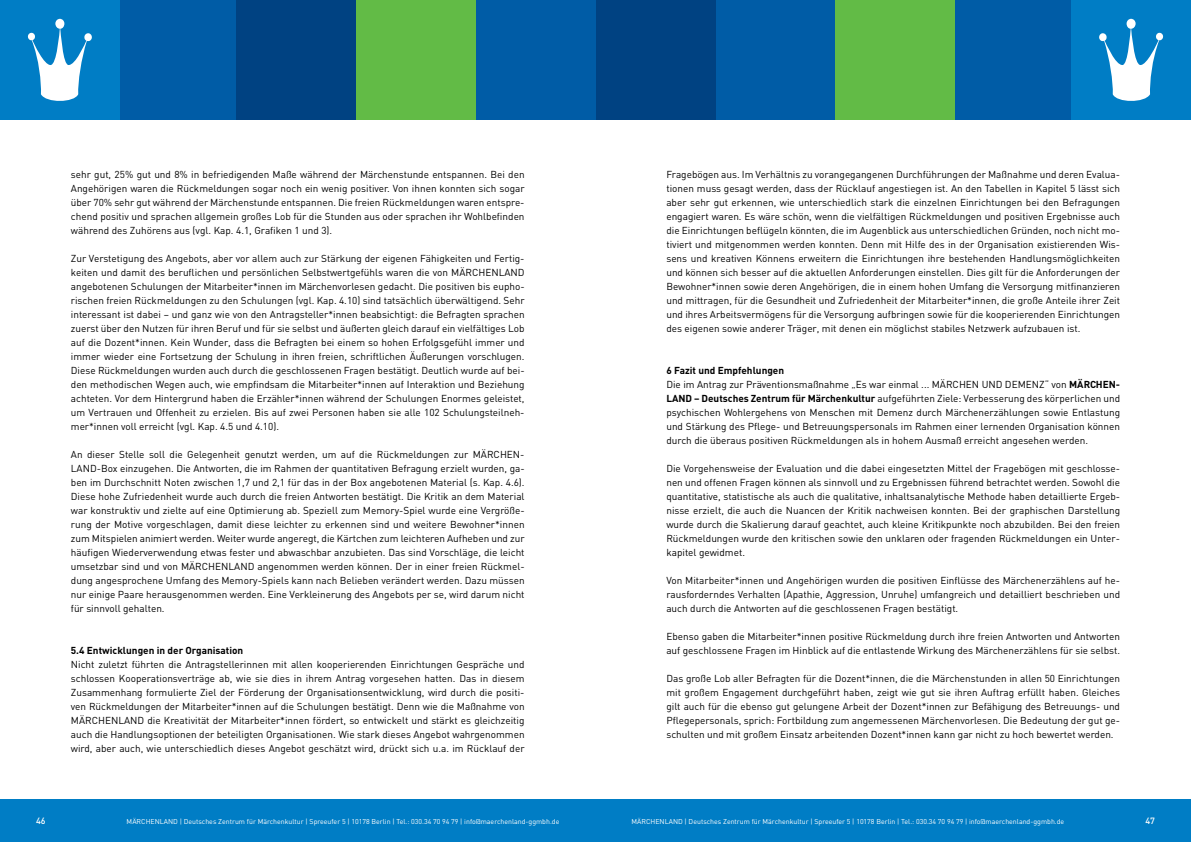
<style>
.page{position:relative;width:1191px;height:842px;background:#fff}
.page>*{position:absolute;margin:0;border:0;box-sizing:border-box;transform-origin:0 0}
.t1{font:10px/14px "DIN";color:#000;text-align:justify}
.t2{font:700 10px "DIN";color:#000}
.t3{font:500 9px "DIN";color:#fff}
.t4{font:7px "DIN";color:#fff}
.s1{font-weight:700}
</style>
<div class="page">
<div style="left:0;top:799px;width:595px;height:43px;background:#007dc5"></div>
<div style="left:595px;top:799px;width:596px;height:43px;background:#007dc5"></div>
<div style="left:715px;top:0;width:120px;height:120px;background:#005ca6"></div>
<div style="left:587px;top:0;width:128px;height:120px;background:#004282"></div>
<div style="left:835px;top:0;width:119px;height:120px;background:#62bb46"></div>
<div style="left:954px;top:0;width:117px;height:120px;background:#005ca6"></div>
<div style="left:1071px;top:0;width:120px;height:120px;background:#007dc5"></div>
<svg style="left:1099px;top:19px;width:64px;height:82px"></svg>
<div style="left:356px;top:0;width:120px;height:120px;background:#62bb46"></div>
<div style="left:476px;top:0;width:119px;height:120px;background:#005ca6"></div>
<div style="left:236px;top:0;width:120px;height:120px;background:#004282"></div>
<div style="left:120px;top:0;width:116px;height:120px;background:#005ca6"></div>
<div style="left:0;top:0;width:120px;height:120px;background:#007dc5"></div>
<svg style="left:27px;top:19px;width:65px;height:82px"></svg>
<p class="t1" style="left:71px;top:167px;width:455px">sehr gut, 25% gut und 8% in befriedigenden Maße während der Märchenstunde entspannen. Bei den Angehörigen waren die Rückmeldungen sogar noch ein wenig positiver. Von ihnen konnten sich sogar über 70% sehr gut während der Märchenstunde entspannen. Die freien Rückmeldungen waren entspre&shy;chend positiv und sprachen allgemein großes Lob für die Stunden aus oder sprachen ihr Wohlbefinden während des Zuhörens aus (vgl. Kap. 4.1, Grafiken 1 und 3).</p>
<p class="t1" style="left:71px;top:251px;width:455px">Zur Verstetigung des Angebots, aber vor allem auch zur Stärkung der eigenen Fähigkeiten und Fertig&shy;keiten und damit des beruflichen und persönlichen Selbstwertgefühls waren die von MÄRCHENLAND angebotenen Schulungen der Mitarbeiter*innen im Märchenvorlesen gedacht. Die positiven bis eupho&shy;rischen freien Rückmeldungen zu den Schulungen (vgl. Kap. 4.10) sind tatsächlich überwältigend. Sehr interessant ist dabei – und ganz wie von den Antragsteller*innen beabsichtigt: die Befragten sprachen zuerst über den Nutzen für ihren Beruf und für sie selbst und äußerten gleich darauf ein vielfältiges Lob auf die Dozent*innen. Kein Wunder, dass die Befragten bei einem so hohen Erfolgsgefühl immer und immer wieder eine Fortsetzung der Schulung in ihren freien, schriftlichen Äußerungen vorschlugen.<br>Diese Rückmeldungen wurden auch durch die geschlossenen Fragen bestätigt. Deutlich wurde auf bei&shy;den methodischen Wegen auch, wie empfindsam die Mitarbeiter*innen auf Interaktion und Beziehung achteten. Vor dem Hintergrund haben die Erzähler*innen während der Schulungen Enormes geleistet, um Vertrauen und Offenheit zu erzielen. Bis auf zwei Personen haben sie alle 102 Schulungsteilneh&shy;mer*innen voll erreicht (vgl. Kap. 4.5 und 4.10).</p>
<p class="t1" style="left:71px;top:447px;width:455px">An dieser Stelle soll die Gelegenheit genutzt werden, um auf die Rückmeldungen zur MÄRCHEN-LAND-Box einzugehen. Die Antworten, die im Rahmen der quantitativen Befragung erzielt wurden, ga&shy;ben im Durchschnitt Noten zwischen 1,7 und 2,1 für das in der Box angebotenen Material (s. Kap. 4.6).<br>Diese hohe Zufriedenheit wurde auch durch die freien Antworten bestätigt. Die Kritik an dem Material war konstruktiv und zielte auf eine Optimierung ab. Speziell zum Memory-Spiel wurde eine Vergröße&shy;rung der Motive vorgeschlagen, damit diese leichter zu erkennen sind und weitere Bewohner*innen zum Mitspielen animiert werden. Weiter wurde angeregt, die Kärtchen zum leichteren Aufheben und zur häufigen Wiederverwendung etwas fester und abwaschbar anzubieten. Das sind Vorschläge, die leicht umsetzbar sind und von MÄRCHENLAND angenommen werden können. Der in einer freien Rückmel&shy;dung angesprochene Umfang des Memory-Spiels kann nach Belieben verändert werden. Dazu müssen nur einige Paare herausgenommen werden. Eine Verkleinerung des Angebots per se, wird darum nicht für sinnvoll gehalten.</p>
<p class="t2" style="left:71px;top:644px;width:174px">5.4 Entwicklungen in der Organisation</p>
<p class="t1" style="left:71px;top:657px;width:455px">Nicht zuletzt führten die Antragstellerinnen mit allen kooperierenden Einrichtungen Gespräche und schlossen Kooperationsverträge ab, wie sie dies in ihrem Antrag vorgesehen hatten. Das in diesem Zusammenhang formulierte Ziel der Förderung der Organisationsentwicklung, wird durch die positi&shy;ven Rückmeldungen der Mitarbeiter*innen auf die Schulungen bestätigt. Denn wie die Maßnahme von MÄRCHENLAND die Kreativität der Mitarbeiter*innen fördert, so entwickelt und stärkt es gleichzeitig auch die Handlungsoptionen der beteiligten Organisationen. Wie stark dieses Angebot wahrgenommen wird, aber auch, wie unterschiedlich dieses Angebot geschätzt wird, drückt sich u.a. im Rücklauf der</p>
<p class="t1" style="left:666px;top:167px;width:455px">Fragebögen aus. Im Verhältnis zu vorangegangenen Durchführungen der Maßnahme und deren Evalua&shy;tionen muss gesagt werden, dass der Rücklauf angestiegen ist. An den Tabellen in Kapitel 5 lässt sich aber sehr gut erkennen, wie unterschiedlich stark die einzelnen Einrichtungen bei den Befragungen engagiert waren. Es wäre schön, wenn die vielfältigen Rückmeldungen und positiven Ergebnisse auch die Einrichtungen beflügeln könnten, die im Augenblick aus unterschiedlichen Gründen, noch nicht mo&shy;tiviert und mitgenommen werden konnten. Denn mit Hilfe des in der Organisation existierenden Wis&shy;sens und kreativen Könnens erweitern die Einrichtungen ihre bestehenden Handlungsmöglichkeiten und können sich besser auf die aktuellen Anforderungen einstellen. Dies gilt für die Anforderungen der Bewohner*innen sowie deren Angehörigen, die in einem hohen Umfang die Versorgung mitfinanzieren und mittragen, für die Gesundheit und Zufriedenheit der Mitarbeiter*innen, die große Anteile ihrer Zeit und ihres Arbeitsvermögens für die Versorgung aufbringen sowie für die kooperierenden Einrichtungen des eigenen sowie anderer Träger, mit denen ein möglichst stabiles Netzwerk aufzubauen ist.</p>
<p class="t1" style="left:666px;top:363px;width:455px;text-align:left"><span class="s1">6 Fazit und Empfehlungen<br></span>Die im Antrag zur Präventionsmaßnahme „Es war einmal ... MÄRCHEN UND DEMENZ“ von <span class="s1">MÄRCHEN-LAND – Deutsches Zentrum für Märchenkultur</span> aufgeführten Ziele: Verbesserung des körperlichen und psychischen Wohlergehens von Menschen mit Demenz durch Märchenerzählungen sowie Entlastung und Stärkung des Pflege- und Betreuungspersonals im Rahmen einer lernenden Organisation können durch die überaus positiven Rückmeldungen als in hohem Ausmaß erreicht angesehen werden.</p>
<p class="t1" style="left:666px;top:461px;width:455px">Die Vorgehensweise der Evaluation und die dabei eingesetzten Mittel der Fragebögen mit geschlosse&shy;nen und offenen Fragen können als sinnvoll und zu Ergebnissen führend betrachtet werden. Sowohl die quantitative, statistische als auch die qualitative, inhaltsanalytische Methode haben detaillierte Ergeb&shy;nisse erzielt, die auch die Nuancen der Kritik nachweisen konnten. Bei der graphischen Darstellung wurde durch die Skalierung darauf geachtet, auch kleine Kritikpunkte noch abzubilden. Bei den freien Rückmeldungen wurde den kritischen sowie den unklaren oder fragenden Rückmeldungen ein Unter&shy;kapitel gewidmet.</p>
<p class="t1" style="left:666px;top:573px;width:455px">Von Mitarbeiter*innen und Angehörigen wurden die positiven Einflüsse des Märchenerzählens auf he&shy;rausforderndes Verhalten (Apathie, Aggression, Unruhe) umfangreich und detailliert beschrieben und auch durch die Antworten auf die geschlossenen Fragen bestätigt.</p>
<p class="t1" style="left:666px;top:629px;width:455px">Ebenso gaben die Mitarbeiter*innen positive Rückmeldung durch ihre freien Antworten und Antworten auf geschlossene Fragen im Hinblick auf die entlastende Wirkung des Märchenerzählens für sie selbst.</p>
<p class="t1" style="left:666px;top:671px;width:455px">Das große Lob aller Befragten für die Dozent*innen, die die Märchenstunden in allen 50 Einrichtungen mit großem Engagement durchgeführt haben, zeigt wie gut sie ihren Auftrag erfüllt haben. Gleiches gilt auch für die ebenso gut gelungene Arbeit der Dozent*innen zur Befähigung des Betreuungs- und Pflegepersonals, sprich: Fortbildung zum angemessenen Märchenvorlesen. Die Bedeutung der gut ge&shy;schulten und mit großem Einsatz arbeitenden Dozent*innen kann gar nicht zu hoch bewertet werden.</p>
<p class="t3" style="left:36px;top:815px;width:11px">46</p>
<p class="t4" style="left:127px;top:817px;width:434px">MÄRCHENLAND | Deutsches Zentrum für Märchenkultur | Spreeufer 5 | 10178 Berlin | Tel.: 030.34 70 94 79 | info@maerchenland-ggmbh.de</p>
<p class="t4" style="left:631px;top:817px;width:434px">MÄRCHENLAND | Deutsches Zentrum für Märchenkultur | Spreeufer 5 | 10178 Berlin | Tel.: 030.34 70 94 79 | info@maerchenland-ggmbh.de</p>
<p class="t3" style="left:1145px;top:815px;width:11px">47</p>
</div>
